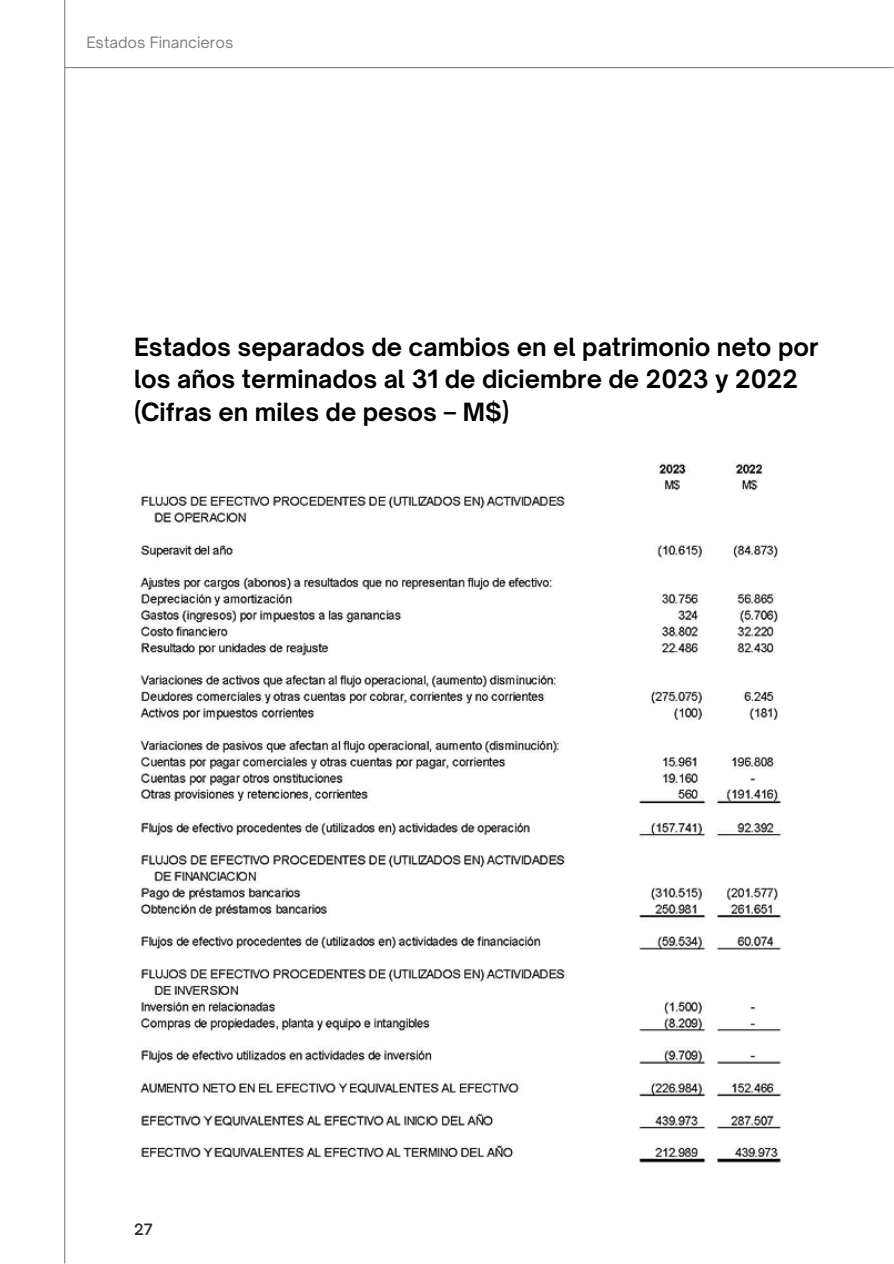
<style>
.page{position:relative;width:894px;height:1264px;background:#fff}
.page>*{position:absolute;margin:0;border:0;box-sizing:border-box;transform-origin:0 0}
.t1{font:700 24px/32.7px "Open Sauce One";color:#000}
.t2{font:15px "Open Sauce One";color:#808080}
.t3{font:600 15px "Open Sauce One";color:#2b2b2b}
</style>
<div class="page">
<hr style="left:64px;top:0;width:1px;height:1263px;background:#808080">
<hr style="left:64px;top:67px;width:829px;height:1px;background:#808080">
<img style="left:140px;top:463px;width:641px;height:700px">
<p class="t2" style="left:86px;top:33px;width:148px">Estados Financieros</p>
<p class="t1" style="left:134px;top:330px;width:685px">Estados separados de cambios en el patrimonio neto por los años terminados al 31 de diciembre de 2023 y 2022 (Cifras en miles de pesos – M$)</p>
<h1 class="t3" style="left:134px;top:1219px;width:20px">27</h1>
</div>
